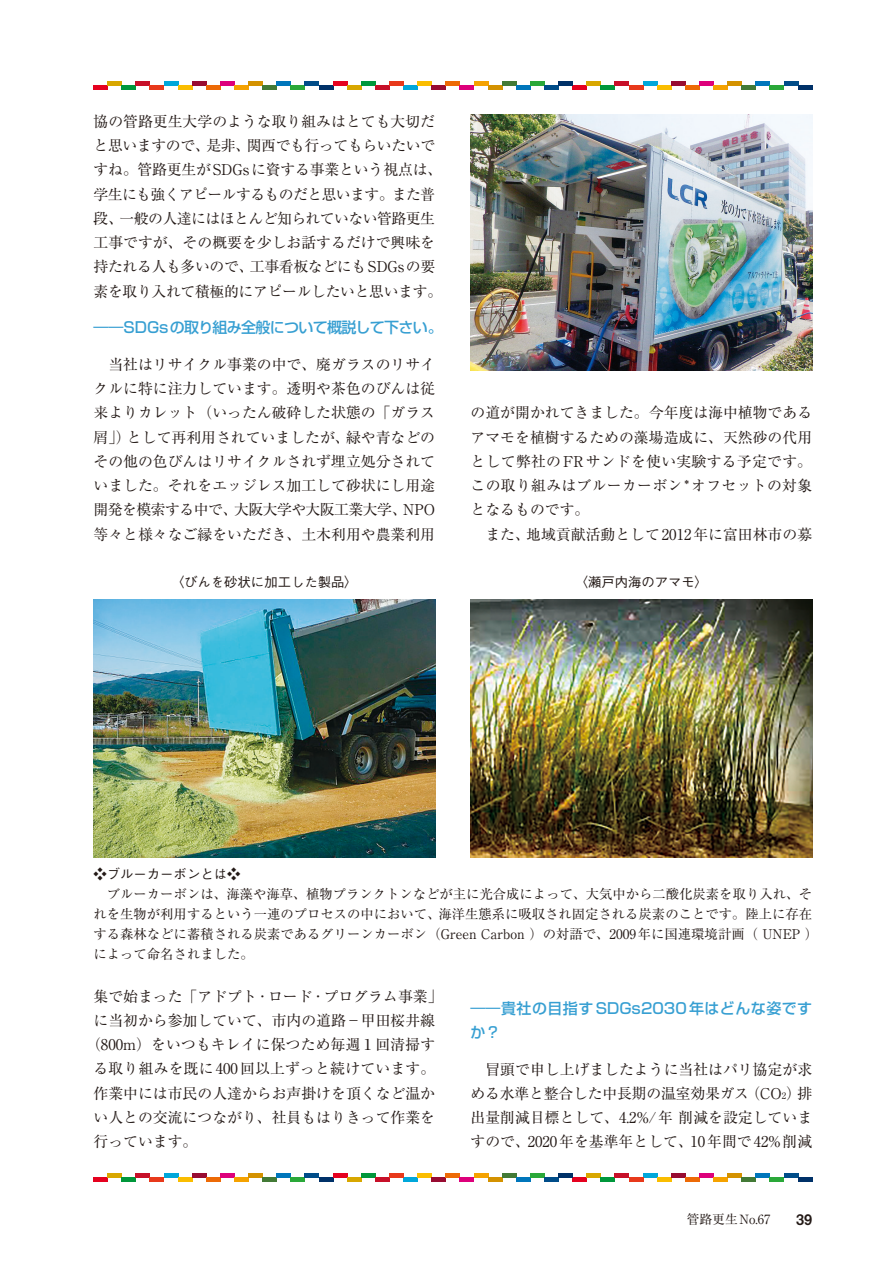
<style>
.page{position:relative;width:893px;height:1263px;background:#fff}
.page>*{position:absolute;margin:0;border:0;box-sizing:border-box;transform-origin:0 0}
.t1{font:500 15px/24.3px "Shin Go Pro";letter-spacing:.03em;color:#379fd2}
.t2{font:500 15px "Shin Go Pro";letter-spacing:-.045em;color:#379fd2}
.t3{font:14.85px/24.3px "Ryumin Pr 5";color:#231916;text-align:justify}
.t4{font:14.85px/24.3px "Ryumin Pr 5";letter-spacing:-.025em;color:#231916}
.t5{font:13.35px/20px "Ryumin Pr 5";color:#231916}
.t6{font:500 13.35px "Gothic BBB Pro";color:#231916}
.t7{font:12.75px "Ryumin Pr 5";color:#231916}
.s1{font-size:8.85px}
.s2{font-family:"Midashi Go Pro MB31";font-size:14.55px}
</style>
<div class="page">
<hr style="left:164px;top:1173px;width:14px;height:4px;background:#00a7da">
<hr style="left:94px;top:1177px;width:14px;height:4px;background:#e5011f">
<hr style="left:108px;top:1173px;width:14px;height:4px;background:#d8a700">
<hr style="left:122px;top:1177px;width:14px;height:4px;background:#00973b">
<hr style="left:136px;top:1173px;width:14px;height:4px;background:#c71029">
<hr style="left:150px;top:1177px;width:14px;height:4px;background:#e8391b">
<hr style="left:178px;top:1177px;width:14px;height:4px;background:#fabd00">
<hr style="left:192px;top:1173px;width:14px;height:4px;background:#980c32">
<hr style="left:206px;top:1177px;width:14px;height:4px;background:#ed6a06">
<hr style="left:220px;top:1173px;width:14px;height:4px;background:#dd007b">
<hr style="left:234px;top:1177px;width:15px;height:4px;background:#f5a200">
<hr style="left:249px;top:1173px;width:14px;height:4px;background:#d49200">
<hr style="left:263px;top:1177px;width:14px;height:4px;background:#437a36">
<hr style="left:277px;top:1173px;width:14px;height:4px;background:#0076bb">
<hr style="left:291px;top:1177px;width:14px;height:4px;background:#2aa839">
<hr style="left:305px;top:1173px;width:14px;height:4px;background:#004d89">
<hr style="left:319px;top:1177px;width:14px;height:4px;background:#003168">
<hr style="left:643px;top:1173px;width:14px;height:4px;background:#00a7da">
<hr style="left:573px;top:1177px;width:14px;height:4px;background:#e5011f">
<hr style="left:587px;top:1173px;width:14px;height:4px;background:#d8a700">
<hr style="left:601px;top:1177px;width:14px;height:4px;background:#00973b">
<hr style="left:615px;top:1173px;width:14px;height:4px;background:#c71029">
<hr style="left:629px;top:1177px;width:14px;height:4px;background:#e8391b">
<hr style="left:657px;top:1177px;width:14px;height:4px;background:#fabd00">
<hr style="left:671px;top:1173px;width:14px;height:4px;background:#980c32">
<hr style="left:685px;top:1177px;width:14px;height:4px;background:#ed6a06">
<hr style="left:699px;top:1173px;width:14px;height:4px;background:#dd007b">
<hr style="left:713px;top:1177px;width:15px;height:4px;background:#f5a200">
<hr style="left:728px;top:1173px;width:14px;height:4px;background:#d49200">
<hr style="left:742px;top:1177px;width:14px;height:4px;background:#437a36">
<hr style="left:756px;top:1173px;width:14px;height:4px;background:#0076bb">
<hr style="left:770px;top:1177px;width:14px;height:4px;background:#2aa839">
<hr style="left:784px;top:1173px;width:14px;height:4px;background:#004d89">
<hr style="left:798px;top:1177px;width:14px;height:4px;background:#003168">
<hr style="left:404px;top:1177px;width:14px;height:4px;background:#00a7da">
<hr style="left:333px;top:1173px;width:14px;height:4px;background:#e5011f">
<hr style="left:347px;top:1177px;width:14px;height:4px;background:#d8a700">
<hr style="left:361px;top:1173px;width:14px;height:4px;background:#00973b">
<hr style="left:375px;top:1177px;width:14px;height:4px;background:#c71029">
<hr style="left:389px;top:1173px;width:15px;height:4px;background:#e8391b">
<hr style="left:418px;top:1173px;width:14px;height:4px;background:#fabd00">
<hr style="left:432px;top:1177px;width:14px;height:4px;background:#980c32">
<hr style="left:446px;top:1173px;width:14px;height:4px;background:#ed6a06">
<hr style="left:460px;top:1177px;width:14px;height:4px;background:#dd007b">
<hr style="left:474px;top:1173px;width:14px;height:4px;background:#f5a200">
<hr style="left:488px;top:1177px;width:14px;height:4px;background:#d49200">
<hr style="left:502px;top:1173px;width:14px;height:4px;background:#437a36">
<hr style="left:516px;top:1177px;width:14px;height:4px;background:#0076bb">
<hr style="left:530px;top:1173px;width:14px;height:4px;background:#2aa839">
<hr style="left:544px;top:1177px;width:15px;height:4px;background:#004d89">
<hr style="left:559px;top:1173px;width:14px;height:4px;background:#003168">
<hr style="left:164px;top:81px;width:14px;height:4px;background:#00a7da">
<hr style="left:94px;top:85px;width:14px;height:4px;background:#e5011f">
<hr style="left:108px;top:81px;width:14px;height:4px;background:#d8a700">
<hr style="left:122px;top:85px;width:14px;height:4px;background:#00973b">
<hr style="left:136px;top:81px;width:14px;height:4px;background:#c71029">
<hr style="left:150px;top:85px;width:14px;height:4px;background:#e8391b">
<hr style="left:178px;top:85px;width:14px;height:4px;background:#fabd00">
<hr style="left:192px;top:81px;width:14px;height:4px;background:#980c32">
<hr style="left:206px;top:85px;width:14px;height:4px;background:#ed6a06">
<hr style="left:220px;top:81px;width:14px;height:4px;background:#dd007b">
<hr style="left:234px;top:85px;width:15px;height:4px;background:#f5a200">
<hr style="left:249px;top:81px;width:14px;height:4px;background:#d49200">
<hr style="left:263px;top:85px;width:14px;height:4px;background:#437a36">
<hr style="left:277px;top:81px;width:14px;height:4px;background:#0076bb">
<hr style="left:291px;top:85px;width:14px;height:4px;background:#2aa839">
<hr style="left:305px;top:81px;width:14px;height:4px;background:#004d89">
<hr style="left:319px;top:85px;width:14px;height:4px;background:#003168">
<hr style="left:643px;top:81px;width:14px;height:4px;background:#00a7da">
<hr style="left:573px;top:85px;width:14px;height:4px;background:#e5011f">
<hr style="left:587px;top:81px;width:14px;height:4px;background:#d8a700">
<hr style="left:601px;top:85px;width:14px;height:4px;background:#00973b">
<hr style="left:615px;top:81px;width:14px;height:4px;background:#c71029">
<hr style="left:629px;top:85px;width:14px;height:4px;background:#e8391b">
<hr style="left:657px;top:85px;width:14px;height:4px;background:#fabd00">
<hr style="left:671px;top:81px;width:14px;height:4px;background:#980c32">
<hr style="left:685px;top:85px;width:14px;height:4px;background:#ed6a06">
<hr style="left:699px;top:81px;width:14px;height:4px;background:#dd007b">
<hr style="left:713px;top:85px;width:15px;height:4px;background:#f5a200">
<hr style="left:728px;top:81px;width:14px;height:4px;background:#d49200">
<hr style="left:742px;top:85px;width:14px;height:4px;background:#437a36">
<hr style="left:756px;top:81px;width:14px;height:4px;background:#0076bb">
<hr style="left:770px;top:85px;width:14px;height:4px;background:#2aa839">
<hr style="left:784px;top:81px;width:14px;height:4px;background:#004d89">
<hr style="left:798px;top:85px;width:14px;height:4px;background:#003168">
<hr style="left:404px;top:85px;width:14px;height:4px;background:#00a7da">
<hr style="left:333px;top:81px;width:14px;height:4px;background:#e5011f">
<hr style="left:347px;top:85px;width:14px;height:4px;background:#d8a700">
<hr style="left:361px;top:81px;width:14px;height:4px;background:#00973b">
<hr style="left:375px;top:85px;width:14px;height:4px;background:#c71029">
<hr style="left:389px;top:81px;width:15px;height:4px;background:#e8391b">
<hr style="left:418px;top:81px;width:14px;height:4px;background:#fabd00">
<hr style="left:432px;top:85px;width:14px;height:4px;background:#980c32">
<hr style="left:446px;top:81px;width:14px;height:4px;background:#ed6a06">
<hr style="left:460px;top:85px;width:14px;height:4px;background:#dd007b">
<hr style="left:474px;top:81px;width:14px;height:4px;background:#f5a200">
<hr style="left:488px;top:85px;width:14px;height:4px;background:#d49200">
<hr style="left:502px;top:81px;width:14px;height:4px;background:#437a36">
<hr style="left:516px;top:85px;width:14px;height:4px;background:#0076bb">
<hr style="left:530px;top:81px;width:14px;height:4px;background:#2aa839">
<hr style="left:544px;top:85px;width:15px;height:4px;background:#004d89">
<hr style="left:559px;top:81px;width:14px;height:4px;background:#003168">
<img style="left:471px;top:114px;width:341px;height:256px">
<img style="left:94px;top:600px;width:341px;height:257px">
<img style="left:471px;top:600px;width:341px;height:257px">
<p class="t4" style="left:94px;top:108px;width:350px">協の管路更生大学のような取り組みはとても大切だと思いますので、是非、関西でも行ってもらいたいですね。管路更生がSDGsに資する事業という視点は、学生にも強くアピールするものだと思います。また普段、一般の人達にはほとんど知られていない管路更生工事ですが、その概要を少しお話するだけで興味を持たれる人も多いので、工事看板などにもSDGsの要素を取り入れて積極的にアピールしたいと思います。</p>
<p class="t2" style="left:94px;top:315px;width:351px">――SDGsの取り組み全般について概説して下さい。</p>
<p class="t3" style="left:94px;top:351px;width:343px">　当社はリサイクル事業の中で、廃ガラスのリサイクルに特に注力しています。透明や茶色のびんは従来よりカレット（いったん破砕した状態の「ガラス屑」）として再利用されていましたが、緑や青などのその他の色びんはリサイクルされず埋立処分されていました。それをエッジレス加工して砂状にし用途開発を模索する中で、大阪大学や大阪工業大学、NPO等々と様々なご縁をいただき、土木利用や農業利用</p>
<p class="t3" style="left:471px;top:400px;width:343px;text-align:left">の道が開かれてきました。今年度は海中植物であるアマモを植樹するための藻場造成に、天然砂の代用として弊社のFRサンドを使い実験する予定です。この取り組みはブルーカーボン*オフセットの対象となるものです。<br>　また、地域貢献活動として2012年に富田林市の募</p>
<p class="t6" style="left:171px;top:571px;width:188px">〈びんを砂状に加工した製品〉</p>
<p class="t6" style="left:575px;top:571px;width:135px">〈瀬戸内海のアマモ〉</p>
<p class="t6" style="left:94px;top:863px;width:148px">❖ブルーカーボンとは❖</p>
<p class="t5" style="left:94px;top:883px;width:726px">　ブルーカーボンは、海藻や海草、植物プランクトンなどが主に光合成によって、大気中から二酸化炭素を取り入れ、それを生物が利用するという一連のプロセスの中において、海洋生態系に吸収され固定される炭素のことです。陸上に存在する森林などに蓄積される炭素であるグリーンカーボン（Green Carbon ）の対語で、2009年に国連環境計画（ UNEP ）によって命名されました。</p>
<p class="t3" style="left:94px;top:983px;width:350px">集で始まった「アドプト･ロード･プログラム事業」</p>
<p class="t3" style="left:94px;top:1007px;width:343px">に当初から参加していて、市内の道路－甲田桜井線</p>
<p class="t3" style="left:86px;top:1031px;width:351px">（800m）をいつもキレイに保つため毎週１回清掃す</p>
<p class="t3" style="left:94px;top:1056px;width:343px">る取り組みを既に400回以上ずっと続けています。</p>
<p class="t3" style="left:94px;top:1080px;width:343px">作業中には市民の人達からお声掛けを頂くなど温か</p>
<p class="t3" style="left:94px;top:1104px;width:343px">い人との交流につながり、社員もはりきって作業を</p>
<p class="t3" style="left:94px;top:1129px;width:105px">行っています。</p>
<p class="t1" style="left:471px;top:994px;width:343px">――貴社の目指す SDGs2030年はどんな姿ですか？</p>
<p class="t3" style="left:471px;top:1056px;width:343px">　冒頭で申し上げましたように当社はパリ協定が求める水準と整合した中長期の温室効果ガス（CO<span class="s1">2</span>）排出量削減目標として、4.2%/年 削減を設定していますので、2020年を基準年として、10年間で42%削減</p>
<p class="t7" style="left:687px;top:1209px;width:127px">管路更生No.67　　<span class="s2">39</span></p>
</div>
